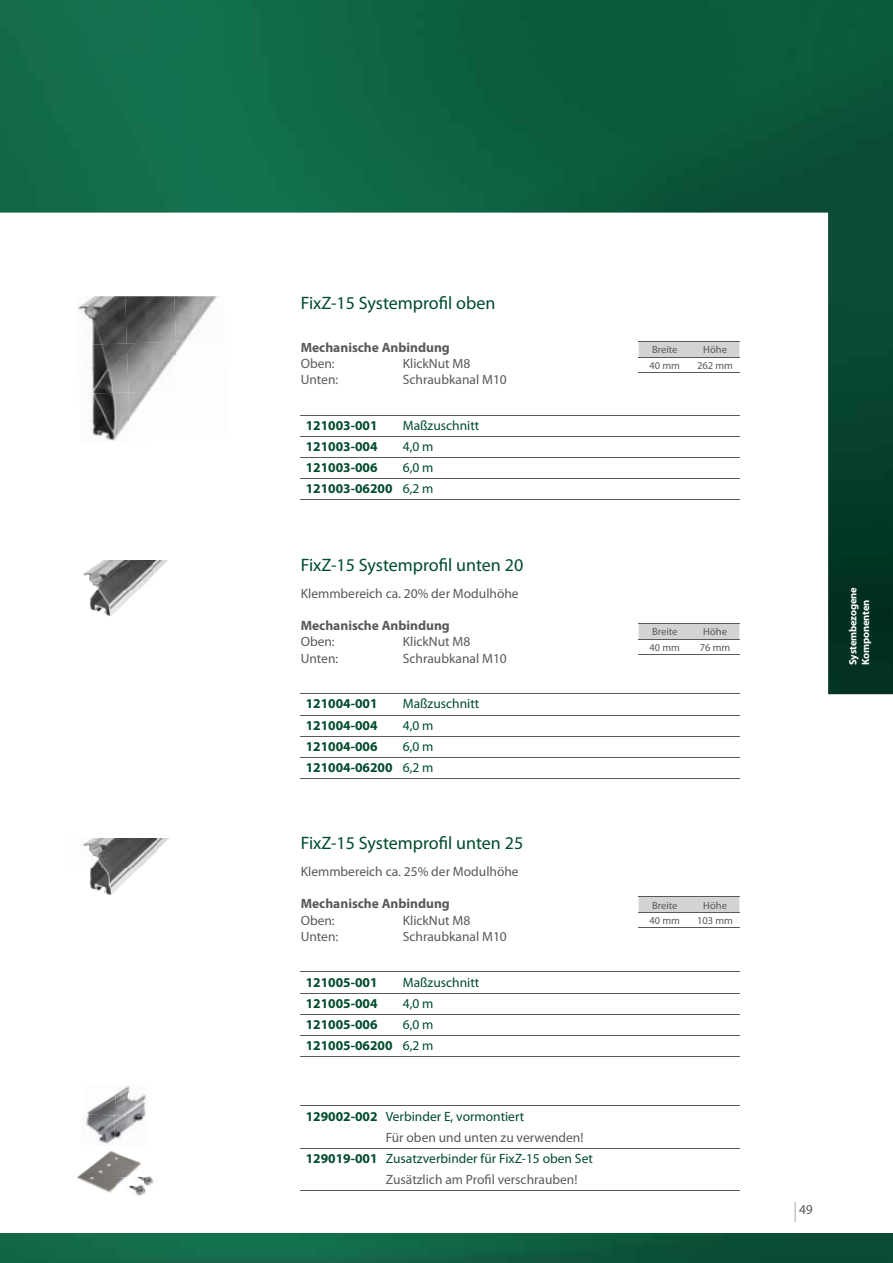
<style>
.page{position:relative;width:893px;height:1263px;background:#fff}
.page>*{position:absolute;margin:0;border:0;box-sizing:border-box;transform-origin:0 0}
.t1{font:18px "Myriad Pro";color:#004b2c}
.t2{font:13.5px "Myriad Pro";color:#58595b}
.t3{font:700 13.5px/21px "Myriad Pro";color:#004b2c;text-align:right}
.t4{font:13.5px "Myriad Pro";color:#004b2c}
.t5{font:700 13.5px "Myriad Pro";color:#58595b}
.t6{font:10.5px "Myriad Pro";color:#58595b}
.t7{font:700 10.5px/12.6px "Myriad Pro";letter-spacing:-.02em;color:#fff}
.s1{font-weight:400}
.s2{font-weight:700}
.s3{font-size:20.25px}
</style>
<div class="page">
<img style="left:0;top:0;width:893px;height:694px">
<img style="left:0;top:1233px;width:893px;height:30px">
<hr style="left:301px;top:415px;width:439px;height:1px;background:#58595b">
<hr style="left:301px;top:437px;width:439px;height:1px;background:#58595b">
<hr style="left:301px;top:458px;width:439px;height:1px;background:#58595b">
<hr style="left:301px;top:479px;width:439px;height:1px;background:#58595b">
<hr style="left:301px;top:500px;width:439px;height:1px;background:#58595b">
<hr style="left:301px;top:693px;width:439px;height:1px;background:#58595b">
<hr style="left:301px;top:715px;width:439px;height:1px;background:#58595b">
<hr style="left:301px;top:736px;width:439px;height:1px;background:#58595b">
<hr style="left:301px;top:757px;width:439px;height:1px;background:#58595b">
<hr style="left:301px;top:778px;width:439px;height:1px;background:#58595b">
<hr style="left:301px;top:971px;width:439px;height:1px;background:#58595b">
<hr style="left:301px;top:993px;width:439px;height:1px;background:#58595b">
<hr style="left:301px;top:1014px;width:439px;height:1px;background:#58595b">
<hr style="left:301px;top:1035px;width:439px;height:1px;background:#58595b">
<hr style="left:301px;top:1056px;width:439px;height:1px;background:#58595b">
<hr style="left:301px;top:1105px;width:439px;height:1px;background:#58595b">
<hr style="left:301px;top:1148px;width:439px;height:1px;background:#58595b">
<hr style="left:301px;top:1190px;width:439px;height:1px;background:#58595b">
<svg style="left:639px;top:342px;width:100px;height:30px"></svg>
<hr style="left:639px;top:341px;width:52px;height:1px;background:#58595b">
<hr style="left:691px;top:341px;width:48px;height:1px;background:#58595b">
<hr style="left:639px;top:357px;width:52px;height:1px;background:#58595b">
<hr style="left:691px;top:357px;width:48px;height:1px;background:#58595b">
<hr style="left:639px;top:372px;width:52px;height:1px;background:#58595b">
<hr style="left:691px;top:372px;width:48px;height:1px;background:#58595b">
<svg style="left:639px;top:624px;width:100px;height:30px"></svg>
<hr style="left:639px;top:623px;width:52px;height:1px;background:#58595b">
<hr style="left:691px;top:623px;width:48px;height:1px;background:#58595b">
<hr style="left:639px;top:639px;width:52px;height:1px;background:#58595b">
<hr style="left:691px;top:639px;width:48px;height:1px;background:#58595b">
<hr style="left:639px;top:654px;width:52px;height:1px;background:#58595b">
<hr style="left:691px;top:654px;width:48px;height:1px;background:#58595b">
<svg style="left:639px;top:898px;width:100px;height:30px"></svg>
<hr style="left:639px;top:897px;width:52px;height:1px;background:#58595b">
<hr style="left:691px;top:897px;width:48px;height:1px;background:#58595b">
<hr style="left:639px;top:912px;width:52px;height:1px;background:#58595b">
<hr style="left:691px;top:912px;width:48px;height:1px;background:#58595b">
<hr style="left:639px;top:928px;width:52px;height:1px;background:#58595b">
<hr style="left:691px;top:928px;width:48px;height:1px;background:#58595b">
<img style="left:76px;top:296px;width:49px;height:49px">
<img style="left:125px;top:296px;width:49px;height:47px">
<img style="left:174px;top:296px;width:51px;height:46px">
<img style="left:78px;top:343px;width:49px;height:51px">
<img style="left:127px;top:342px;width:52px;height:99px">
<img style="left:176px;top:340px;width:51px;height:51px">
<img style="left:79px;top:392px;width:51px;height:51px">
<img style="left:178px;top:389px;width:51px;height:50px">
<img style="left:65px;top:560px;width:133px;height:60px">
<img style="left:77px;top:1151px;width:73px;height:26px">
<img style="left:77px;top:1177px;width:39px;height:16px">
<img style="left:116px;top:1177px;width:38px;height:19px">
<img style="left:86px;top:1094px;width:29px;height:50px">
<img style="left:115px;top:1085px;width:31px;height:30px">
<img style="left:114px;top:1115px;width:32px;height:29px">
<img style="left:83px;top:839px;width:85px;height:57px">
<h1 class="t1" style="left:301px;top:292px;width:196px">FixZ-15 Systemprofil oben</h1>
<p class="t5" style="left:301px;top:339px;width:151px">Mechanische Anbindung</p>
<p class="t2" style="left:301px;top:355px;width:36px">Oben:</p>
<p class="t2" style="left:403px;top:355px;width:69px">KlickNut M8</p>
<p class="t2" style="left:301px;top:372px;width:39px">Unten:</p>
<p class="t2" style="left:403px;top:372px;width:106px">Schraubkanal M10</p>
<p class="t3" style="left:306px;top:415px;width:73px">121003-001</p>
<p class="t4" style="left:403px;top:417px;width:78px">Maßzuschnitt</p>
<p class="t3" style="left:306px;top:436px;width:73px">121003-004</p>
<p class="t4" style="left:403px;top:438px;width:32px">4,0 m</p>
<p class="t3" style="left:306px;top:457px;width:73px">121003-006</p>
<p class="t3" style="left:306px;top:457px;width:129px"><span class="s1">6,0 m<br></span>121003-06200 <span class="s1">6,2 m</span></p>
<h1 class="t1" style="left:301px;top:554px;width:224px">FixZ-15 Systemprofil unten 20</h1>
<p class="t2" style="left:301px;top:585px;width:219px">Klemmbereich ca. 20% der Modulhöhe</p>
<p class="t5" style="left:301px;top:617px;width:151px">Mechanische Anbindung</p>
<p class="t2" style="left:301px;top:633px;width:36px">Oben:</p>
<p class="t2" style="left:403px;top:633px;width:69px">KlickNut M8</p>
<p class="t2" style="left:301px;top:650px;width:39px">Unten:</p>
<p class="t2" style="left:403px;top:650px;width:106px">Schraubkanal M10</p>
<p class="t3" style="left:306px;top:693px;width:73px">121004-001</p>
<p class="t4" style="left:403px;top:696px;width:78px">Maßzuschnitt</p>
<p class="t3" style="left:306px;top:714px;width:73px">121004-004</p>
<p class="t4" style="left:403px;top:717px;width:32px">4,0 m</p>
<p class="t3" style="left:306px;top:735px;width:73px">121004-006</p>
<p class="t3" style="left:306px;top:735px;width:129px"><span class="s1">6,0 m<br></span>121004-06200 <span class="s1">6,2 m</span></p>
<h1 class="t1" style="left:301px;top:832px;width:224px">FixZ-15 Systemprofil unten 25</h1>
<p class="t2" style="left:301px;top:863px;width:219px">Klemmbereich ca. 25% der Modulhöhe</p>
<p class="t5" style="left:301px;top:895px;width:151px">Mechanische Anbindung</p>
<p class="t2" style="left:301px;top:912px;width:36px">Oben:</p>
<p class="t2" style="left:403px;top:912px;width:69px">KlickNut M8</p>
<p class="t2" style="left:301px;top:928px;width:39px">Unten:</p>
<p class="t2" style="left:403px;top:928px;width:106px">Schraubkanal M10</p>
<p class="t3" style="left:306px;top:971px;width:73px">121005-001</p>
<p class="t4" style="left:403px;top:974px;width:78px">Maßzuschnitt</p>
<p class="t3" style="left:306px;top:992px;width:73px">121005-004</p>
<p class="t4" style="left:403px;top:995px;width:32px">4,0 m</p>
<p class="t3" style="left:306px;top:1013px;width:73px">121005-006</p>
<p class="t3" style="left:306px;top:1013px;width:129px"><span class="s1">6,0 m<br></span>121005-06200 <span class="s1">6,2 m</span></p>
<p class="t4" style="left:306px;top:1108px;width:220px"><span class="s2">129002-002</span> Verbinder E, vormontiert</p>
<p class="t2" style="left:386px;top:1129px;width:199px">Für oben und unten zu verwenden!</p>
<p class="t4" style="left:306px;top:1150px;width:289px"><span class="s2">129019-001</span> Zusatzverbinder für FixZ-15 oben Set</p>
<p class="t2" style="left:386px;top:1171px;width:193px">Zusätzlich am Profil verschrauben!</p>
<p class="t6" style="left:652px;top:343px;width:27px">Breite</p>
<p class="t6" style="left:703px;top:343px;width:25px">Höhe</p>
<p class="t6" style="left:649px;top:359px;width:32px">40 mm</p>
<p class="t6" style="left:697px;top:359px;width:37px">262 mm</p>
<p class="t6" style="left:652px;top:625px;width:27px">Breite</p>
<p class="t6" style="left:703px;top:625px;width:25px">Höhe</p>
<p class="t6" style="left:649px;top:641px;width:32px">40 mm</p>
<p class="t6" style="left:700px;top:641px;width:32px">76 mm</p>
<p class="t6" style="left:652px;top:899px;width:27px">Breite</p>
<p class="t6" style="left:703px;top:899px;width:25px">Höhe</p>
<p class="t6" style="left:649px;top:914px;width:32px">40 mm</p>
<p class="t6" style="left:697px;top:914px;width:37px">103 mm</p>
<p class="t7" style="left:846px;top:665px;width:79px;rotate:-90deg">Systembezogene<br>Komponenten</p>
<p class="t2" style="left:794px;top:1201px;width:20px"><span class="s3">|</span> 49</p>
</div>
